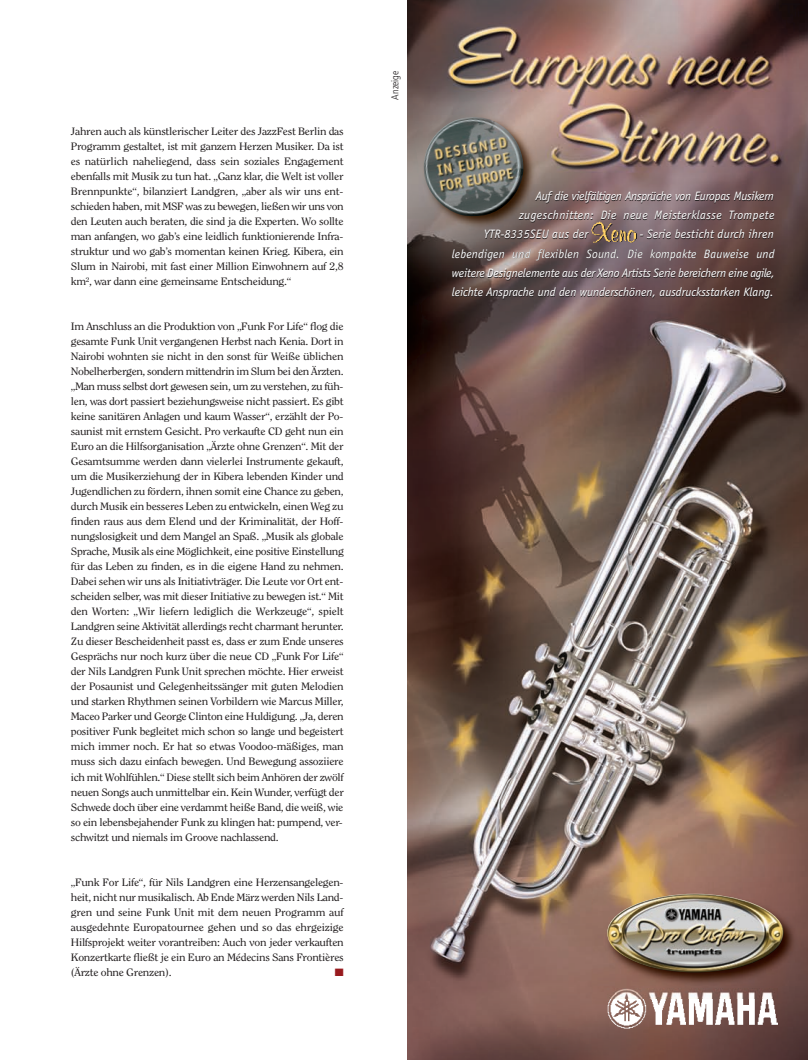
<style>
.page{position:relative;width:808px;height:1060px;background:#fff}
.page>*{position:absolute;margin:0;border:0;box-sizing:border-box;transform-origin:0 0}
.t1{font:italic 12.5px/19.2px "Officina Sans";color:#fff;text-align:justify}
.t2{font:italic 12.5px "Officina Sans";letter-spacing:-.02em;color:#fff}
.t3{font:italic 12.5px "Officina Sans";letter-spacing:.035em;color:#fff}
.t4{font:italic 12.5px "Officina Sans";letter-spacing:.025em;color:#fff}
.t5{font:10.62px/15px "Clearface Std";letter-spacing:-.025em;color:#231f20;text-align:justify;scale:1.1 1}
.t6{font:10.62px "Zapf Dingbats";color:#981a1e;scale:1.1 1}
.t7{font:300 condensed 10px "Frutiger LT Std";letter-spacing:-.005em;color:#231f20}
</style>
<div class="page">
<img style="left:408px;top:0;width:400px;height:1059px">
<img style="left:411px;top:104px;width:138px;height:138px">
<svg style="left:421px;top:114px;width:105px;height:105px"></svg>
<img style="left:607px;top:998px;width:170px;height:31px">
<img style="left:419px;top:113px;width:106px;height:103px">
<img style="left:593px;top:882px;width:215px;height:116px">
<img style="left:607px;top:988px;width:170px;height:10px">
<img style="left:607px;top:893px;width:177px;height:79px">
<img style="left:591px;top:222px;width:45px;height:22px">
<img style="left:591px;top:222px;width:44px;height:21px">
<p class="t5" style="left:71px;top:124px;width:250px">Jahren auch als künstlerischer Leiter des JazzFest Berlin das Programm gestaltet, ist mit ganzem Herzen Musiker. Da ist es natürlich naheliegend, dass sein soziales Engagement ebenfalls mit Musik zu tun hat. „Ganz klar, die Welt ist voller Brennpunkte“, bilanziert Landgren, „aber als wir uns ent&shy;schieden haben, mit MSF was zu bewegen, ließen wir uns von den Leuten auch beraten, die sind ja die Experten. Wo sollte man anfangen, wo gab’s eine leidlich funktionierende Infra&shy;struktur und wo gab’s momentan keinen Krieg. Kibera, ein Slum in Nairobi, mit fast einer Million Einwohnern auf 2,8 km², war dann eine gemeinsame Entscheidung.“</p>
<p class="t5" style="left:71px;top:319px;width:250px">Im Anschluss an die Produktion von „Funk For Life“ flog die gesamte Funk Unit vergangenen Herbst nach Kenia. Dort in Nairobi wohnten sie nicht in den sonst für Weiße üblichen Nobelherbergen, sondern mittendrin im Slum bei den Ärzten. „Man muss selbst dort gewesen sein, um zu verstehen, zu füh&shy;len, was dort passiert beziehungsweise nicht passiert. Es gibt keine sanitären Anlagen und kaum Wasser“, erzählt der Po&shy;saunist mit ernstem Gesicht. Pro verkaufte CD geht nun ein Euro an die Hilfsorganisation „Ärzte ohne Grenzen“. Mit der Gesamtsumme werden dann vielerlei Instrumente gekauft, um die Musikerziehung der in Kibera lebenden Kinder und Jugendlichen zu fördern, ihnen somit eine Chance zu geben, durch Musik ein besseres Leben zu entwickeln, einen Weg zu finden raus aus dem Elend und der Kriminalität, der Hoff&shy;nungslosigkeit und dem Mangel an Spaß. „Musik als globale Sprache, Musik als eine Möglichkeit, eine positive Einstellung für das Leben zu finden, es in die eigene Hand zu nehmen.<br>Dabei sehen wir uns als Initiativträger. Die Leute vor Ort ent&shy;scheiden selber, was mit dieser Initiative zu bewegen ist.“ Mit den Worten: „Wir liefern lediglich die Werkzeuge“, spielt Landgren seine Aktivität allerdings recht charmant herunter.<br>Zu dieser Bescheidenheit passt es, dass er zum Ende unseres Gesprächs nur noch kurz über die neue CD „Funk For Life“ der Nils Landgren Funk Unit sprechen möchte. Hier erweist der Posaunist und Gelegenheitssänger mit guten Melodien und starken Rhythmen seinen Vorbildern wie Marcus Miller, Maceo Parker und George Clinton eine Huldigung. „Ja, deren positiver Funk begleitet mich schon so lange und begeistert mich immer noch. Er hat so etwas Voodoo-mäßiges, man muss sich dazu einfach bewegen. Und Bewegung assoziiere ich mit Wohlfühlen.“ Diese stellt sich beim Anhören der zwölf neuen Songs auch unmittelbar ein. Kein Wunder, verfügt der Schwede doch über eine verdammt heiße Band, die weiß, wie so ein lebensbejahender Funk zu klingen hat: pumpend, ver&shy;schwitzt und niemals im Groove nachlassend.</p>
<p class="t5" style="left:71px;top:875px;width:250px">„Funk For Life“, für Nils Landgren eine Herzensangelegen&shy;heit, nicht nur musikalisch. Ab Ende März werden Nils Land&shy;gren und seine Funk Unit mit dem neuen Programm auf ausgedehnte Europatournee gehen und so das ehrgeizige Hilfsprojekt weiter vorantreiben: Auch von jeder verkauften Konzertkarte fließt je ein Euro an Médecins Sans Frontières (Ärzte ohne Grenzen).</p>
<p class="t6" style="left:335px;top:965px;width:10px">■</p>
<p class="t7" style="left:391px;top:100px;width:30px;rotate:-90deg">Anzeige</p>
<p class="t2" style="left:536px;top:188px;width:240px">Auf die vielfältigen Ansprüche von Europas Musikern</p>
<p class="t3" style="left:519px;top:207px;width:257px">zugeschnitten: Die neue Meisterklasse Trompete</p>
<p class="t4" style="left:484px;top:227px;width:106px">YTR-8335SEU aus der</p>
<p class="t1" style="left:452px;top:224px;width:324px;text-indent:188px">- Serie besticht durch ihren lebendigen und flexiblen Sound. Die kompakte Bauweise und weitere Designelemente aus der Xeno Artists Serie bereichern eine agile, leichte Ansprache und den wunderschönen, ausdrucksstarken Klang.</p>
</div>
